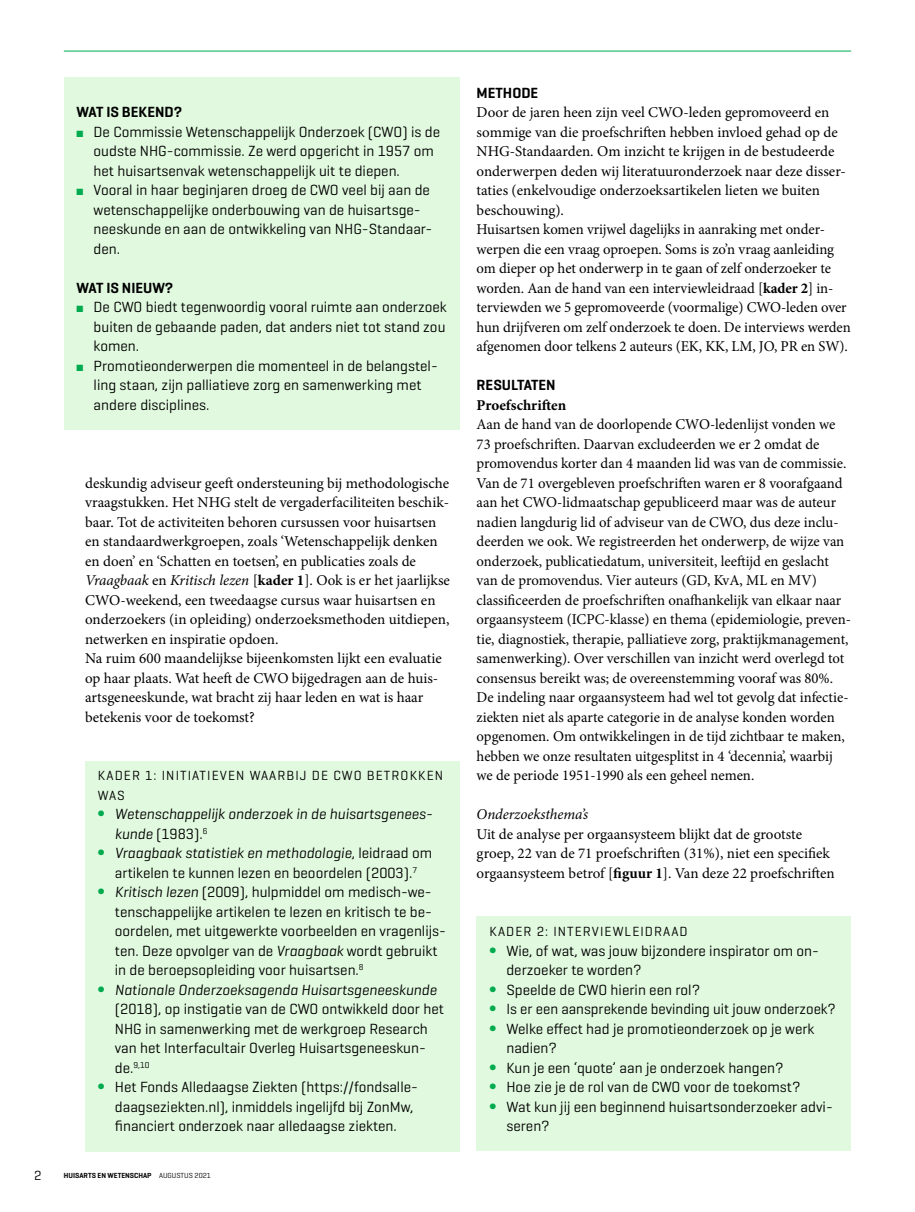
<style>
.page{position:relative;width:915px;height:1212px;background:#fff}
.page>*{position:absolute;margin:0;border:0;box-sizing:border-box;transform-origin:0 0}
.Para_broodtekst{font:15px/19.5px "Minion Pro";color:#000}
.t1{font:15px/19.5px "Geogrotesque";color:#000}
.t2{font:italic 15px/19.5px "Geogrotesque";color:#000}
.Box_Heading_kader_ko{font:600 15px "Geogrotesque";color:#000}
.SectionHeading_1_tus{font:600 15px "Geogrotesque";color:#000}
.Para_broodtekst-2{font:italic 15px "Minion Pro";letter-spacing:-.005em;color:#000}
.SectionHeading_2_sub{font:700 15px "Minion Pro";color:#000}
.Box_Heading_kader_ko-2{font:13.5px/19.5px "Geogrotesque";letter-spacing:.08em;color:#000}
.t3{font:8.7px "Geogrotesque";color:#000}
.t4{font:600 7.5px "Geogrotesque";color:#000}
.t5{font:7.5px "Geogrotesque";color:#000}
.s1{color:#00aa4e}
.s2{font-style:italic}
.s3{font-weight:700}
.s4{font-style:normal;font-size:18px;color:#00aa4e}
.s5{font-style:normal}
.s6{font-size:18px;color:#00aa4e}
.s7{font-size:15px}
.s8{font-weight:400}
</style>
<div class="page">
<hr style="left:64px;top:51px;width:786px;height:1px;background:#00aa4e">
<div style="left:64px;top:77px;width:395px;height:352px;background:#e1fadf"></div>
<div style="left:85px;top:761px;width:374px;height:390px;background:#e1fadf"></div>
<div style="left:476px;top:917px;width:374px;height:234px;background:#e1fadf"></div>
<p class="Box_Heading_kader_ko" style="left:77px;top:103px;width:107px">WAT IS BEKEND?</p>
<p class="t1" style="left:94px;top:121px;width:348px;text-indent:-17px"><span class="s1">■</span> De Commissie Wetenschappelijk Onderzoek (CWO) is de oudste N HG-commissie. Ze werd opgericht in 1957 om het huisartsenvak wetenschappelijk uit te diepen.</p>
<p class="t1" style="left:94px;top:180px;width:340px;text-indent:-17px"><span class="s1">■</span> Vooral in haar beginjaren droeg de CWO veel bij aan de wetenschappelijke onderbouwing van de huisartsge&shy;neeskunde en aan de ontwikkeling van N HG-Standaar&shy;den.</p>
<p class="Box_Heading_kader_ko" style="left:77px;top:278px;width:98px">WAT IS NIEUW?</p>
<p class="t1" style="left:94px;top:297px;width:354px;text-align:justify;text-indent:-17px"><span class="s1">■</span> De CWO biedt tegenwoordig vooral ruimte aan onderzoek buiten de gebaande paden, dat anders niet tot stand zou komen.</p>
<p class="t1" style="left:94px;top:355px;width:345px;text-indent:-17px"><span class="s1">■</span> Promotieonderwerpen die momenteel in de belangstel&shy;ling staan, zijn palliatieve zorg en samenwerking met andere disciplines.</p>
<p class="Para_broodtekst" style="left:85px;top:473px;width:366px">deskundig adviseur geeft ondersteuning bij methodologische vraagstukken. Het NHG stelt de vergaderfaciliteiten beschik&shy;baar. Tot de activiteiten behoren cursussen voor huisartsen en standaardwerkgroepen, zoals ‘Wetenschappelijk denken en doen’ en ‘Schatten en toetsen’, en publicaties zoals de <span class="s2">Vraagbaak</span> en <span class="s2">Kritisch lezen</span> [<span class="s3">kader 1</span>]. Ook is er het jaarlijkse CWO-weekend, een tweedaagse cursus waar huisartsen en onderzoekers (in opleiding) onderzoeksmethoden uitdiepen, netwerken en inspiratie opdoen.</p>
<p class="Para_broodtekst" style="left:85px;top:649px;width:358px">Na ruim 600 maandelijkse bijeenkomsten lijkt een evaluatie op haar plaats. Wat heeft de CWO bijgedragen aan de huis&shy;artsgeneeskunde, wat bracht zij haar leden en wat is haar betekenis voor de toekomst?</p>
<p class="Box_Heading_kader_ko-2" style="left:98px;top:766px;width:344px">KAD ER 1: IN ITIATIEVEN WAARBIJ D E CWO BETROKKEN<br>WAS</p>
<p class="t2" style="left:115px;top:804px;width:319px;text-indent:-17px"><span class="s4">∫</span> Wetenschappelijk onderzoek in de huisartsgenees&shy;kunde <span class="s5">(1983).</span><sup>6</sup></p>
<p class="t1" style="left:98px;top:843px;width:336px;text-align:center"><span class="s6">∫</span> <span class="s2">Vraagbaak statistiek en methodologie</span>, leidraad om artikelen te kunnen lezen en beoordelen (2003).<sup>7</sup></p>
<p class="t1" style="left:115px;top:882px;width:332px;text-indent:-17px"><span class="s6">∫</span> <span class="s2">Kritisch lezen</span> (2009), hulpmiddel om medisch-we&shy;tenschappelijke artikelen te lezen en kritisch te be&shy;oordelen, met uitgewerkte voorbeelden en vragenlijs&shy;ten. D eze opvolger van de <span class="s2">Vraagbaak</span> wordt gebruikt in de beroepsopleiding voor huisartsen.<sup>8</sup></p>
<p class="t1" style="left:115px;top:979px;width:330px;text-indent:-17px"><span class="s6">∫</span> <span class="s2">Nationale Onderzoeksagenda Huisartsgeneeskunde </span>(2018), op instigatie van de CWO ontwikkeld door het N HG in samenwerking met de werkgroep Research van het Interfacultair Overleg Huisartsgeneeskun-</p>
<p class="t3" style="left:115px;top:1059px;width:36px"><span class="s7">de.</span>9,10</p>
<p class="t1" style="left:115px;top:1077px;width:304px;text-indent:-17px"><span class="s6">∫</span> Het Fonds Alledaagse Ziekten (https://fondsalle&shy;daagseziekten.nl), inmiddels ingelijfd bij ZonMw, financiert onderzoek naar alledaagse ziekten.</p>
<p class="Box_Heading_kader_ko-2" style="left:34px;top:1165px;width:9px">2</p>
<p class="t5" style="left:159px;top:1171px;width:42px">maand 0000</p>
<p class="t4" style="left:64px;top:1171px;width:148px">HUISARTS EN WETENSCHAP <span class="s8">AUGUSTUS 2021</span></p>
<p class="SectionHeading_1_tus" style="left:476px;top:83px;width:63px">METHODE</p>
<p class="Para_broodtekst" style="left:476px;top:103px;width:369px">Door de jaren heen zijn veel CWO-leden gepromoveerd en sommige van die proefschriften hebben invloed gehad op de NHG-Standaarden. Om inzicht te krijgen in de bestudeerde onderwerpen deden wij literatuuronderzoek naar deze disser&shy;taties (enkelvoudige onderzoeksartikelen lieten we buiten beschouwing).</p>
<p class="Para_broodtekst" style="left:476px;top:220px;width:375px">Huisartsen komen vrijwel dagelijks in aanraking met onder&shy;werpen die een vraag oproepen. Soms is zo’n vraag aanleiding om dieper op het onderwerp in te gaan of zelf onderzoeker te worden. Aan de hand van een interviewleidraad [<span class="s3">kader 2</span>] in&shy;terviewden we 5 gepromoveerde (voormalige) CWO-leden over hun drijfveren om zelf onderzoek te doen. De interviews werden afgenomen door telkens 2 auteurs (EK, KK, LM, JO, PR en SW).</p>
<p class="SectionHeading_1_tus" style="left:476px;top:376px;width:80px">RESULTATEN</p>
<p class="SectionHeading_2_sub" style="left:476px;top:394px;width:91px">Proefschriften</p>
<p class="Para_broodtekst" style="left:476px;top:415px;width:376px">Aan de hand van de doorlopende CWO-ledenlijst vonden we 73 proefschriften. Daarvan excludeerden we er 2 omdat de promovendus korter dan 4 maanden lid was van de commissie.<br>Van de 71 overgebleven proefschriften waren er 8 voorafgaand aan het CWO-lidmaatschap gepubliceerd maar was de auteur nadien langdurig lid of adviseur van de CWO, dus deze inclu&shy;deerden we ook. We registreerden het onderwerp, de wijze van onderzoek, publicatiedatum, universiteit, leeftijd en geslacht van de promovendus. Vier auteurs (GD, KvA, ML en MV) classificeerden de proefschriften onafhankelijk van elkaar naar orgaansysteem (ICPC-klasse) en thema (epidemiologie, preven&shy;tie, diagnostiek, therapie, palliatieve zorg, praktijkmanagement, samenwerking). Over verschillen van inzicht werd overlegd tot consensus bereikt was; de overeenstemming vooraf was 80%.<br>De indeling naar orgaansysteem had wel tot gevolg dat infectie&shy;ziekten niet als aparte categorie in de analyse konden worden opgenomen. Om ontwikkelingen in de tijd zichtbaar te maken, hebben we onze resultaten uitgesplitst in 4 ‘decennia’, waarbij we de periode 1951-1990 als een geheel nemen.</p>
<p class="Para_broodtekst-2" style="left:476px;top:804px;width:113px">Onderzoeksthema’s</p>
<p class="Para_broodtekst" style="left:476px;top:824px;width:359px">Uit de analyse per orgaansysteem blijkt dat de grootste groep, 22 van de 71 proefschriften (31%), niet een specifiek orgaansysteem betrof [<span class="s3">figuur 1</span>]. Van deze 22 proefschriften</p>
<p class="Box_Heading_kader_ko-2" style="left:489px;top:922px;width:183px">KAD ER 2: INTERVIEWLEID RAAD</p>
<p class="t1" style="left:506px;top:940px;width:314px;text-indent:-17px"><span class="s6">∫</span> Wie, of wat, was jouw bijzondere inspirator om on&shy;derzoeker te worden?</p>
<p class="t1" style="left:489px;top:979px;width:212px"><span class="s6">∫</span> Speelde de CWO hierin een rol?</p>
<p class="t1" style="left:489px;top:999px;width:348px"><span class="s6">∫</span> Is er een aansprekende bevinding uit jouw onderzoek?</p>
<p class="t1" style="left:506px;top:1018px;width:309px;text-indent:-17px"><span class="s6">∫</span> Welke effect had je promotieonderzoek op je werk nadien?</p>
<p class="t1" style="left:489px;top:1057px;width:295px"><span class="s6">∫</span> Kun je een ‘quote’ aan je onderzoek hangen?</p>
<p class="t1" style="left:489px;top:1077px;width:312px"><span class="s6">∫</span> Hoe zie je de rol van de CWO voor de toekomst?</p>
<p class="t1" style="left:506px;top:1096px;width:328px;text-indent:-17px"><span class="s6">∫</span> Wat kun jij een beginnend huisartsonderzoeker advi&shy;seren?</p>
</div>
